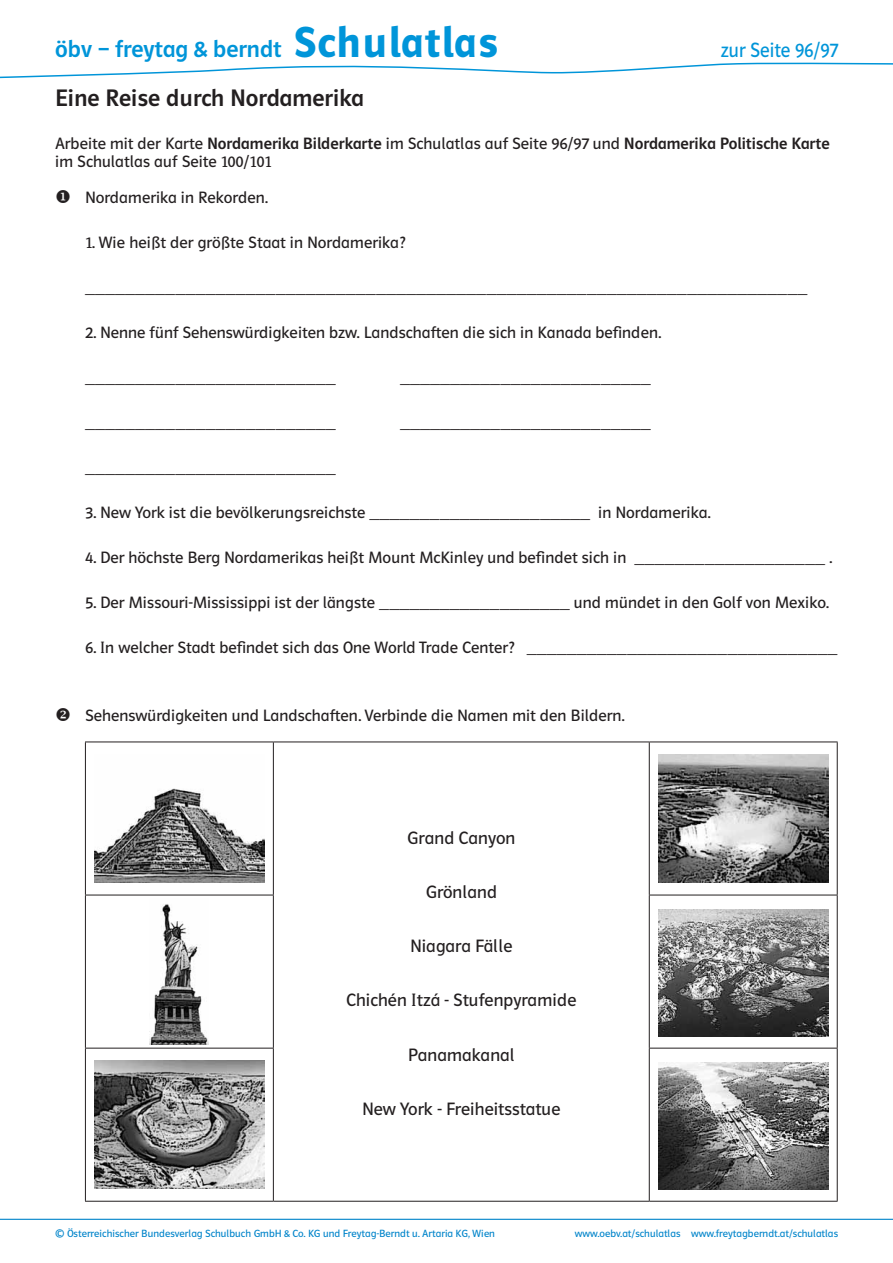
<style>
.page{position:relative;width:893px;height:1263px;background:#fff}
.page>*{position:absolute;margin:0;border:0;box-sizing:border-box;transform-origin:0 0}
.t1{font:24px "Polo Basis TB Krftg";color:#0095d9}
.t2{font:24px "Polo Basis TB Krftg";color:#231f20}
.t3{font:20.85px "Polo Basis TB Buch";color:#0095d9;scale:.91 1}
.t4{font:18px "Polo Basis TB Buch";color:#231f20}
.t5{font:16.5px "Polo Basis TB Buch";color:#231f20}
.t6{font:16.5px "Polo Basis TB Krftg";color:#231f20}
.t7{font:10.5px "Polo Basis TB Buch";color:#0084ca}
.s1{font-family:"Polo Basis TB Hfett";font-size:43.5px}
.s2{font-family:"Polo Basis TB Buch"}
</style>
<div class="page">
<svg style="left:0;top:62px;width:893px;height:17px"></svg>
<hr style="left:0;top:1219px;width:893px;height:1px;background:#0084ca">
<hr style="left:273px;top:741px;width:376px;height:1px;background:#231f20">
<hr style="left:273px;top:742px;width:1px;height:153px;background:#231f20">
<hr style="left:649px;top:741px;width:189px;height:1px;background:#231f20">
<hr style="left:649px;top:742px;width:1px;height:153px;background:#231f20">
<hr style="left:837px;top:742px;width:1px;height:153px;background:#231f20">
<hr style="left:273px;top:895px;width:1px;height:153px;background:#231f20">
<hr style="left:649px;top:895px;width:189px;height:1px;background:#231f20">
<hr style="left:649px;top:895px;width:1px;height:153px;background:#231f20">
<hr style="left:837px;top:895px;width:1px;height:153px;background:#231f20">
<hr style="left:273px;top:1048px;width:1px;height:153px;background:#231f20">
<hr style="left:649px;top:1048px;width:189px;height:1px;background:#231f20">
<hr style="left:649px;top:1048px;width:1px;height:153px;background:#231f20">
<hr style="left:837px;top:1048px;width:1px;height:153px;background:#231f20">
<hr style="left:273px;top:1201px;width:376px;height:1px;background:#231f20">
<hr style="left:649px;top:1201px;width:189px;height:1px;background:#231f20">
<hr style="left:85px;top:741px;width:188px;height:1px;background:#231f20">
<hr style="left:85px;top:742px;width:1px;height:153px;background:#231f20">
<hr style="left:85px;top:895px;width:189px;height:1px;background:#231f20">
<hr style="left:85px;top:895px;width:1px;height:153px;background:#231f20">
<hr style="left:85px;top:1048px;width:189px;height:1px;background:#231f20">
<hr style="left:85px;top:1048px;width:1px;height:153px;background:#231f20">
<hr style="left:85px;top:1201px;width:188px;height:1px;background:#231f20">
<img style="left:94px;top:788px;width:170px;height:94px">
<img style="left:658px;top:755px;width:170px;height:127px">
<img style="left:150px;top:904px;width:59px;height:141px">
<img style="left:658px;top:909px;width:170px;height:128px">
<img style="left:94px;top:1061px;width:170px;height:127px">
<img style="left:658px;top:1062px;width:170px;height:127px">
<h1 class="t1" style="left:55px;top:36px;width:444px">öbv – freytag &amp; berndt <span class="s1">Schulatlas</span></h1>
<p class="t3" style="left:721px;top:39px;width:131px">zur Seite 96/97</p>
<h1 class="t2" style="left:55px;top:85px;width:310px">Eine Reise durch Nordamerika</h1>
<p class="t6" style="left:55px;top:134px;width:776px"><span class="s2">Arbeite mit der Karte</span> Nordamerika Bilderkarte <span class="s2">im Schulatlas auf Seite 96/97 und</span> Nordamerika Politische Karte</p>
<p class="t5" style="left:55px;top:153px;width:217px">im Schulatlas auf Seite 100/101</p>
<p class="t5" style="left:55px;top:189px;width:214px">◆ Nordamerika in Rekorden.</p>
<p class="t5" style="left:85px;top:234px;width:322px">1. Wie heißt der größte Staat in Nordamerika?</p>
<p class="t5" style="left:85px;top:279px;width:724px">________________________________________________________________________</p>
<p class="t5" style="left:85px;top:324px;width:578px">2. Nenne fünf Sehenswürdigkeiten bzw. Landschaften die sich in Kanada befinden.</p>
<p class="t5" style="left:85px;top:369px;width:252px">_________________________</p>
<p class="t5" style="left:400px;top:369px;width:252px">_________________________</p>
<p class="t5" style="left:85px;top:414px;width:252px">_________________________</p>
<p class="t5" style="left:400px;top:414px;width:252px">_________________________</p>
<p class="t5" style="left:85px;top:459px;width:252px">_________________________</p>
<p class="t5" style="left:85px;top:504px;width:627px">3. New York ist die bevölkerungsreichste ______________________ in Nordamerika.</p>
<p class="t5" style="left:85px;top:548px;width:749px">4. Der höchste Berg Nordamerikas heißt Mount McKinley und befindet sich in ___________________ .</p>
<p class="t5" style="left:85px;top:593px;width:746px">5. Der Missouri-Mississippi ist der längste ___________________ und mündet in den Golf von Mexiko.</p>
<p class="t5" style="left:85px;top:638px;width:754px">6. In welcher Stadt befindet sich das One World Trade Center? _______________________________</p>
<p class="t5" style="left:55px;top:706px;width:571px">❖ Sehenswürdigkeiten und Landschaften. Verbinde die Namen mit den Bildern.</p>
<p class="t4" style="left:407px;top:829px;width:110px">Grand Canyon</p>
<p class="t4" style="left:426px;top:883px;width:73px">Grönland</p>
<p class="t4" style="left:410px;top:937px;width:104px">Niagara Fälle</p>
<p class="t4" style="left:346px;top:991px;width:232px">Chichén Itzá - Stufenpyramide</p>
<p class="t4" style="left:408px;top:1045px;width:108px">Panamakanal</p>
<p class="t4" style="left:362px;top:1099px;width:200px">New York - Freiheitsstatue</p>
<p class="t7" style="left:55px;top:1228px;width:441px">© Österreichischer Bundesverlag Schulbuch GmbH &amp; Co. KG und Freytag-Berndt u. Artaria KG, Wien</p>
<p class="t7" style="left:575px;top:1228px;width:265px">www.oebv.at/schulatlas www.freytagberndt.at/schulatlas</p>
</div>
